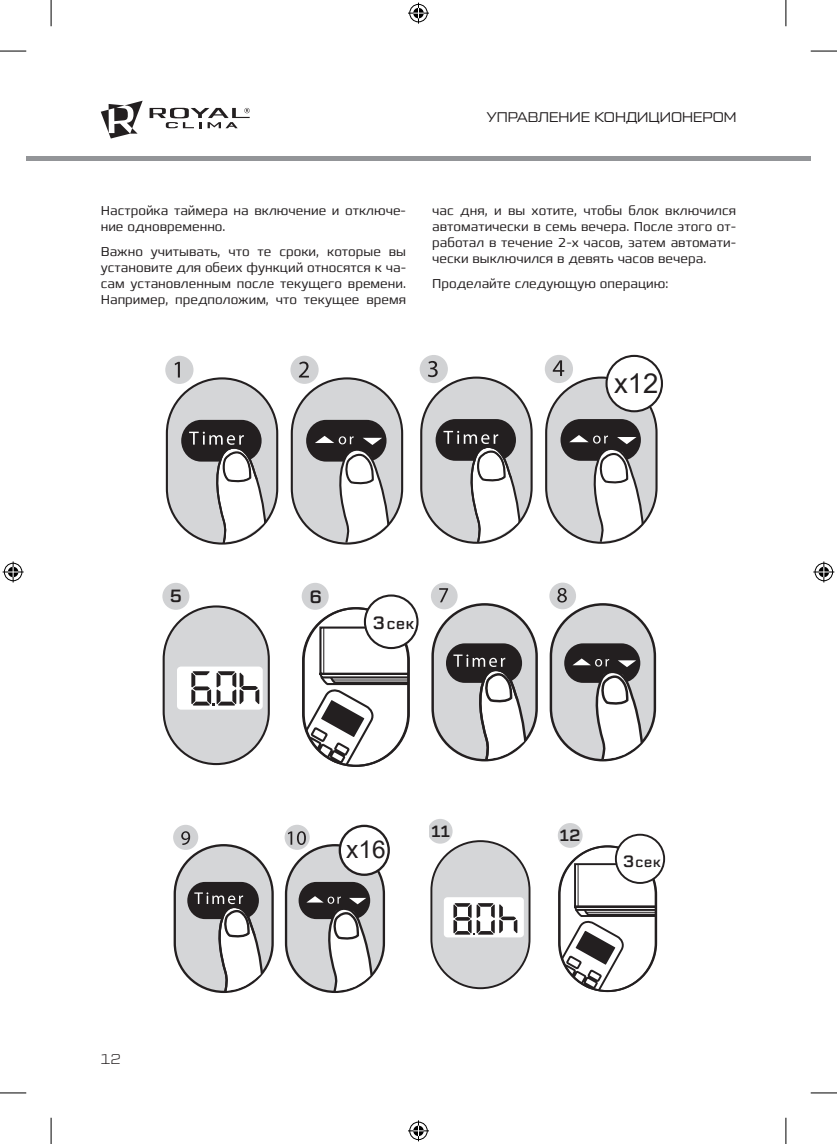
<style>
.page{position:relative;width:837px;height:1144px;background:#fff}
.page>*{position:absolute;margin:0;border:0;box-sizing:border-box;transform-origin:0 0}
.t1{font:27.47px "Arial";color:#231f20}
.t2{font:24.5px "Arial";color:#231f20}
.t3{font:17.5px "Erbaum";color:#231f20}
.t4{font:16.1px "Erbaum";color:#231f20}
.t5{font:14px "Tactic Sans";color:#231f20}
.t6{font:14px "Erbaum";color:#231f20}
.t7{font:14px "Tactic Sans Lgt";color:#231f20}
.t8{font:300 13.12px/15.8px "Francker CYR";color:#231f20;text-align:justify}
.t9{font:12.78px "Erbaum";color:#231f20}
</style>
<div class="page">
<div style="left:785px;top:156px;width:25px;height:5px;background:#939598"></div>
<div style="left:26px;top:156px;width:759px;height:5px;background:#939598"></div>
<svg style="left:149px;top:108px;width:100px;height:20px"></svg>
<svg style="left:101px;top:101px;width:42px;height:38px"></svg>
<div style="left:164px;top:606px;width:105px;height:158px;background:#d5d6d8;border-radius:53px"></div>
<div style="left:162px;top:605px;width:108px;height:160px;border:2px solid #231f20;border-radius:53px"></div>
<div style="left:177px;top:666px;width:86px;height:44px;background:#fff;border-radius:4px"></div>
<svg style="left:303px;top:625px;width:107px;height:142px"></svg>
<div style="left:302px;top:607px;width:107px;height:160px;border:2px solid #231f20;border-radius:53px"></div>
<div style="left:365px;top:595px;width:52px;height:53px;background:#fff;border-radius:50%"></div>
<div style="left:364px;top:594px;width:54px;height:55px;border:2px solid #231f20;border-radius:50%"></div>
<div style="left:301px;top:583px;width:27px;height:27px;background:#d1d2d4;border-radius:50%"></div>
<div style="left:162px;top:583px;width:27px;height:27px;background:#d1d2d4;border-radius:50%"></div>
<svg style="left:191px;top:671px;width:68px;height:34px"></svg>
<div style="left:431px;top:841px;width:98px;height:147px;background:#d5d6d8;border-radius:49px"></div>
<div style="left:430px;top:840px;width:100px;height:149px;border:2px solid #231f20;border-radius:49px"></div>
<div style="left:443px;top:897px;width:80px;height:40px;background:#fff;border-radius:4px"></div>
<svg style="left:561px;top:862px;width:96px;height:131px"></svg>
<div style="left:558px;top:845px;width:98px;height:147px;border:2px solid #231f20;border-radius:48px"></div>
<div style="left:615px;top:835px;width:49px;height:48px;background:#fff;border-radius:50%"></div>
<div style="left:614px;top:834px;width:51px;height:50px;border:2px solid #231f20;border-radius:50%"></div>
<div style="left:557px;top:823px;width:25px;height:25px;background:#d1d2d4;border-radius:50%"></div>
<svg style="left:429px;top:819px;width:23px;height:25px"></svg>
<svg style="left:453px;top:903px;width:64px;height:32px"></svg>
<div style="left:546px;top:378px;width:110px;height:164px;background:#d5d6d8;border-radius:55px"></div>
<div style="left:545px;top:376px;width:112px;height:168px;border:2px solid #231f20;border-radius:55px"></div>
<div style="left:421px;top:378px;width:110px;height:164px;background:#d5d6d8;border-radius:55px"></div>
<div style="left:420px;top:377px;width:112px;height:167px;border:2px solid #231f20;border-radius:55px"></div>
<div style="left:435px;top:419px;width:81px;height:42px;background:#231f20;border-radius:20px"></div>
<div style="left:560px;top:419px;width:80px;height:42px;background:#231f20;border-radius:20px"></div>
<div style="left:606px;top:356px;width:55px;height:55px;background:#fff;border-radius:50%"></div>
<div style="left:605px;top:355px;width:57px;height:57px;border:2px solid #231f20;border-radius:50%"></div>
<div style="left:419px;top:355px;width:29px;height:28px;background:#d1d2d4;border-radius:50%"></div>
<div style="left:544px;top:355px;width:29px;height:28px;background:#d1d2d4;border-radius:50%"></div>
<svg style="left:443px;top:431px;width:78px;height:113px"></svg>
<svg style="left:569px;top:435px;width:75px;height:109px"></svg>
<div style="left:292px;top:379px;width:110px;height:164px;background:#d5d6d8;border-radius:55px"></div>
<div style="left:291px;top:377px;width:112px;height:168px;border:2px solid #231f20;border-radius:55px"></div>
<div style="left:167px;top:379px;width:110px;height:164px;background:#d5d6d8;border-radius:55px"></div>
<div style="left:166px;top:377px;width:112px;height:168px;border:2px solid #231f20;border-radius:55px"></div>
<div style="left:181px;top:420px;width:80px;height:42px;background:#231f20;border-radius:20px"></div>
<div style="left:306px;top:420px;width:80px;height:42px;background:#231f20;border-radius:20px"></div>
<div style="left:165px;top:356px;width:28px;height:28px;background:#d1d2d4;border-radius:50%"></div>
<svg style="left:175px;top:362px;width:5px;height:15px"></svg>
<div style="left:290px;top:356px;width:28px;height:28px;background:#d1d2d4;border-radius:50%"></div>
<svg style="left:299px;top:362px;width:10px;height:15px"></svg>
<svg style="left:189px;top:432px;width:78px;height:113px"></svg>
<svg style="left:315px;top:436px;width:75px;height:109px"></svg>
<svg style="left:428px;top:361px;width:9px;height:16px"></svg>
<svg style="left:552px;top:360px;width:12px;height:16px"></svg>
<div style="left:550px;top:604px;width:104px;height:156px;background:#d5d6d8;border-radius:52px"></div>
<div style="left:549px;top:603px;width:107px;height:158px;border:2px solid #231f20;border-radius:52px"></div>
<div style="left:432px;top:604px;width:104px;height:156px;background:#d5d6d8;border-radius:52px"></div>
<div style="left:431px;top:603px;width:106px;height:158px;border:2px solid #231f20;border-radius:52px"></div>
<div style="left:446px;top:643px;width:76px;height:40px;background:#231f20;border-radius:19px"></div>
<div style="left:564px;top:643px;width:76px;height:40px;background:#231f20;border-radius:19px"></div>
<div style="left:431px;top:583px;width:26px;height:26px;background:#d1d2d4;border-radius:50%"></div>
<div style="left:549px;top:583px;width:27px;height:26px;background:#d1d2d4;border-radius:50%"></div>
<svg style="left:453px;top:654px;width:74px;height:108px"></svg>
<svg style="left:572px;top:658px;width:72px;height:104px"></svg>
<svg style="left:439px;top:588px;width:9px;height:14px"></svg>
<svg style="left:557px;top:588px;width:9px;height:14px"></svg>
<div style="left:286px;top:845px;width:98px;height:147px;background:#d5d6d8;border-radius:49px"></div>
<div style="left:285px;top:844px;width:100px;height:149px;border:2px solid #231f20;border-radius:49px"></div>
<div style="left:175px;top:845px;width:97px;height:147px;background:#d5d6d8;border-radius:49px"></div>
<div style="left:173px;top:844px;width:101px;height:149px;border:2px solid #231f20;border-radius:49px"></div>
<div style="left:187px;top:882px;width:72px;height:37px;background:#231f20;border-radius:18px"></div>
<div style="left:298px;top:882px;width:72px;height:37px;background:#231f20;border-radius:18px"></div>
<div style="left:340px;top:826px;width:48px;height:49px;background:#fff;border-radius:50%"></div>
<div style="left:338px;top:825px;width:52px;height:51px;border:2px solid #231f20;border-radius:50%"></div>
<div style="left:173px;top:825px;width:25px;height:25px;background:#d1d2d4;border-radius:50%"></div>
<div style="left:284px;top:825px;width:25px;height:25px;background:#d1d2d4;border-radius:50%"></div>
<svg style="left:194px;top:892px;width:70px;height:101px"></svg>
<svg style="left:306px;top:896px;width:68px;height:97px"></svg>
<svg style="left:181px;top:831px;width:9px;height:14px"></svg>
<svg style="left:288px;top:831px;width:18px;height:14px"></svg>
<svg style="left:0;top:51px;width:26px;height:1px"></svg>
<svg style="left:810px;top:51px;width:26px;height:1px"></svg>
<svg style="left:0;top:1092px;width:26px;height:1px"></svg>
<svg style="left:810px;top:1092px;width:26px;height:1px"></svg>
<svg style="left:51px;top:0;width:1px;height:26px"></svg>
<svg style="left:51px;top:1118px;width:1px;height:26px"></svg>
<svg style="left:785px;top:0;width:1px;height:26px"></svg>
<svg style="left:785px;top:1118px;width:1px;height:26px"></svg>
<svg style="left:408px;top:3px;width:21px;height:21px"></svg>
<svg style="left:408px;top:1120px;width:21px;height:21px"></svg>
<svg style="left:3px;top:561px;width:21px;height:21px"></svg>
<svg style="left:813px;top:561px;width:21px;height:21px"></svg>
<p class="t5" style="left:486px;top:110px;width:251px">УПРАВЛЕНИЕ КОНДИЦИОНЕРОМ</p>
<p class="t8" style="left:101px;top:203px;width:307px">Настройка таймера на включение и отключе&shy;ние одновременно.</p>
<p class="t8" style="left:101px;top:244px;width:307px">Важно учитывать, что те сроки, которые вы установите для обеих функций относятся к ча&shy;сам установленным после текущего времени.<br>Например, предположим, что текущее время</p>
<p class="t8" style="left:432px;top:203px;width:305px">час дня, и вы хотите, чтобы блок включился автоматически в семь вечера. После этого от&shy;работал в течение 2-х часов, затем автомати&shy;чески выключился в девять часов вечера.</p>
<p class="t8" style="left:432px;top:276px;width:238px">Проделайте следующую операцию:</p>
<h1 class="t1" style="left:614px;top:364px;width:46px">x12</h1>
<h3 class="t3" style="left:169px;top:583px;width:15px">5</h3>
<p class="t7" style="left:101px;top:1051px;width:22px">12</p>
<h3 class="t3" style="left:309px;top:584px;width:15px">6</h3>
<h3 class="t3" style="left:372px;top:611px;width:14px">3</h3>
<p class="t6" style="left:386px;top:614px;width:30px">сек</p>
<h3 class="t3" style="left:354px;top:824px;width:39px">X16</h3>
<p class="t4" style="left:364px;top:835px;width:36px">X16</p>
<h2 class="t2" style="left:346px;top:833px;width:41px">x16</h2>
<p class="t4" style="left:430px;top:819px;width:21px">11</p>
<h3 class="t3" style="left:565px;top:812px;width:25px">12</h3>
<p class="t4" style="left:559px;top:824px;width:23px">12</p>
<h3 class="t3" style="left:635px;top:841px;width:14px">3</h3>
<p class="t4" style="left:622px;top:850px;width:13px">3</p>
<p class="t9" style="left:635px;top:854px;width:27px">сек</p>
</div>
